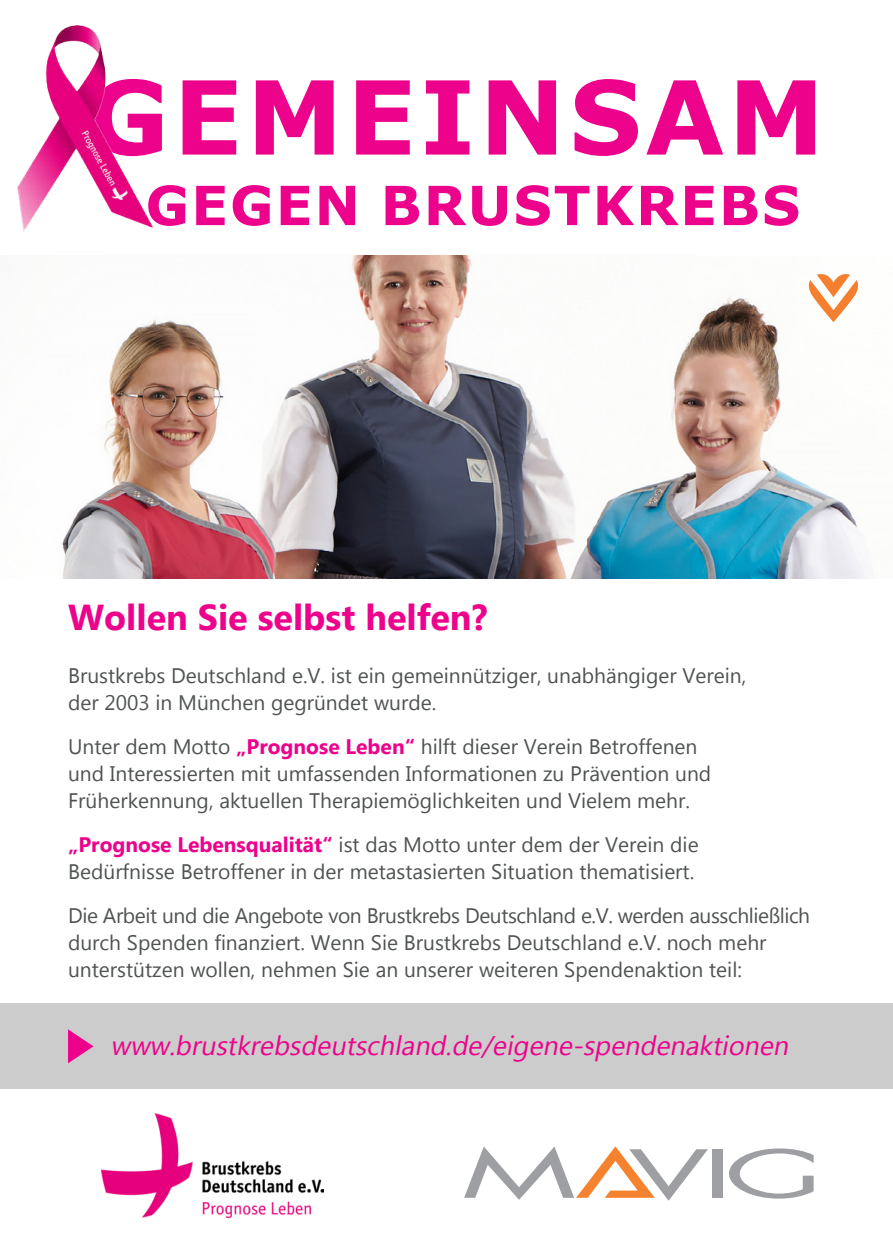
<style>
.page{position:relative;width:893px;height:1259px;background:#fff}
.page>*{position:absolute;margin:0;border:0;box-sizing:border-box;transform-origin:0 0}
.t1{font:700 102px "Verdana";letter-spacing:.035em;color:#ed028c}
.t2{font:700 54px "Verdana";letter-spacing:.035em;color:#ed028c}
.t3{font:700 36px "Lao UI";color:#ed028c}
.t4{font:italic 27px "Lao UI";color:#ed028c}
.t5{font:21px/27px "Lao UI";color:#505353}
.s1{font-weight:700;color:#ed028c}
</style>
<div class="page">
<img style="left:62px;top:255px;width:803px;height:323px">
<div style="left:0;top:1003px;width:893px;height:86px;background:#cdcccc"></div>
<img style="left:17px;top:26px;width:136px;height:206px">
<div style="left:712px;top:1149px;width:11px;height:48px;background:#9d9fa2"></div>
<svg style="left:729px;top:1148px;width:85px;height:50px"></svg>
<svg style="left:464px;top:1146px;width:244px;height:54px"></svg>
<img style="left:101px;top:1113px;width:223px;height:104px">
<svg style="left:68px;top:1029px;width:26px;height:34px"></svg>
<svg style="left:808px;top:273px;width:51px;height:49px"></svg>
<h1 class="t1" style="left:87px;top:45px;width:739px">GEMEINSAM</h1>
<h2 class="t2" style="left:146px;top:167px;width:656px">GEGEN BRUSTKREBS</h2>
<h3 class="t3" style="left:68px;top:593px;width:421px">Wollen Sie selbst helfen?</h3>
<p class="t5" style="left:68px;top:661px;width:680px">Brustkrebs Deutschland e.V. ist ein gemeinnütziger, unabhängiger Verein, der 2003 in München gegründet wurde.</p>
<p class="t5" style="left:68px;top:732px;width:645px">Unter dem Motto <span class="s1">„Prognose Leben“</span> hilft dieser Verein Betroffenen und Interessierten mit umfassenden Informationen zu Prävention und<br>Früherkennung, aktuellen Therapiemöglichkeiten und Vielem mehr.</p>
<p class="t5" style="left:68px;top:830px;width:632px"><span class="s1">„Prognose Lebensqualität“</span> ist das Motto unter dem der Verein die<br>Bedürfnisse Betroffener in der metastasierten Situation thematisiert.</p>
<p class="t5" style="left:68px;top:901px;width:744px">Die Arbeit und die Angebote von Brustkrebs Deutschland e.V. werden ausschließlich durch Spenden finanziert. Wenn Sie Brustkrebs Deutschland e.V. noch mehr unterstützen wollen, nehmen Sie an unserer weiteren Spendenaktion teil:</p>
<p class="t4" style="left:111px;top:1027px;width:685px">www.brustkrebsdeutschland.de/eigene-spendenaktionen</p>
</div>
